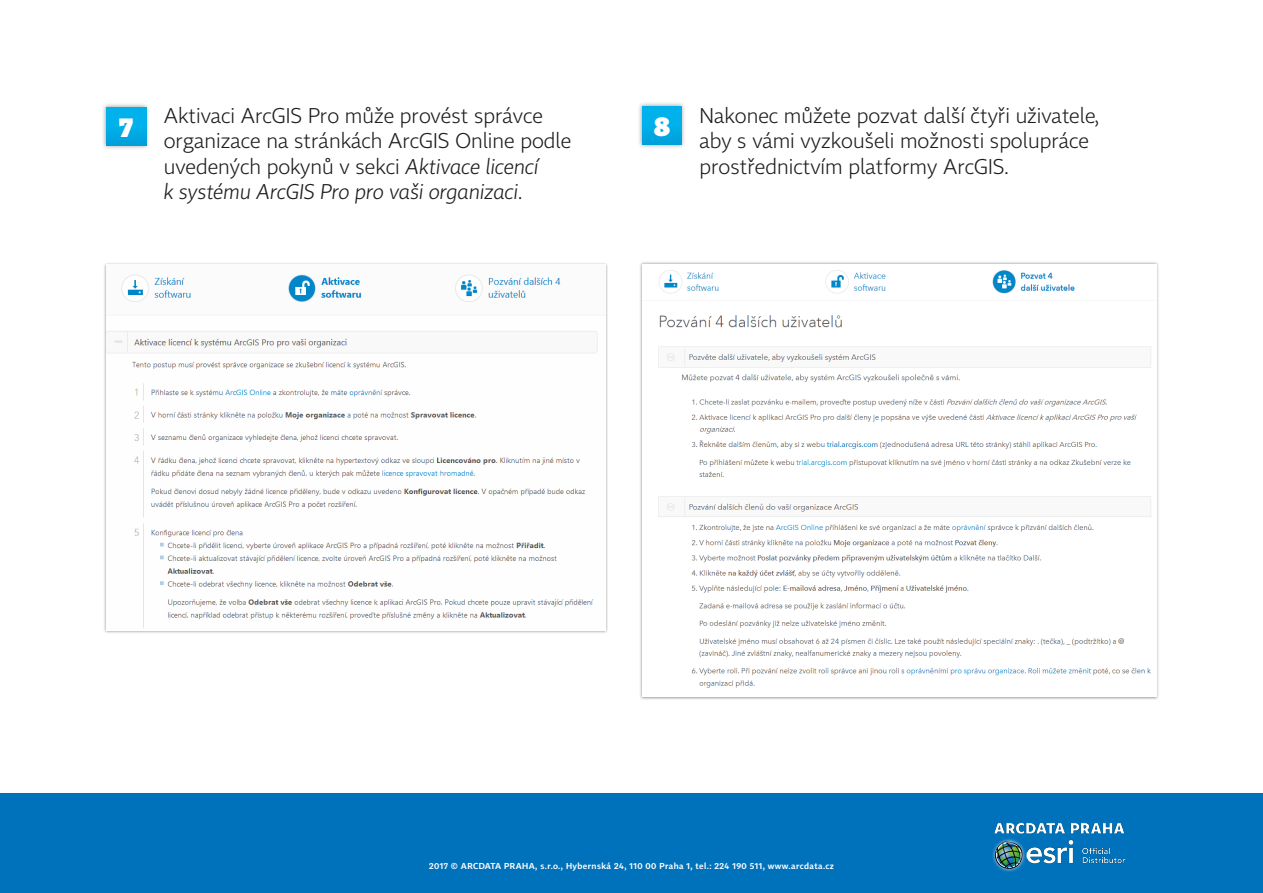
<style>
.page{position:relative;width:1263px;height:893px;background:#fff}
.page>*{position:absolute;margin:0;border:0;box-sizing:border-box;transform-origin:0 0}
.t1{font:900 27px "Tabac Sans";color:#fff}
.t2{font:300 21px/25.2px "Tabac Sans";color:#1d1d1b}
.t3{font:600 8.55px "Tabac Sans";letter-spacing:.05em;color:#fff}
.s1{font-style:italic}
</style>
<div class="page">
<div style="left:0;top:793px;width:1263px;height:100px;background:#0072bb"></div>
<div style="left:102px;top:102px;width:49px;height:48px;background:#1d1d1b;opacity:.41"></div>
<div style="left:106px;top:107px;width:40px;height:38px;background:linear-gradient(to right,#00ade7,#00ade7)"></div>
<div style="left:637px;top:102px;width:49px;height:47px;background:#1d1d1b;opacity:.41"></div>
<div style="left:642px;top:106px;width:40px;height:39px;background:linear-gradient(to right,#00ade7,#00ade7)"></div>
<div style="left:103px;top:262px;width:505px;height:372px;background:#1d1d1b;opacity:.49"></div>
<img style="left:106px;top:265px;width:499px;height:366px">
<div style="left:639px;top:262px;width:521px;height:438px;background:#1d1d1b;opacity:.49"></div>
<div style="left:642px;top:265px;width:515px;height:432px;background:#fff"></div>
<img style="left:658px;top:270px;width:493px;height:418px">
<img style="left:992px;top:822px;width:134px;height:50px">
<p class="t2" style="left:164px;top:103px;width:409px">Aktivaci ArcGIS Pro může provést správce organizace na stránkách ArcGIS Online podle uvedených pokynů v sekci <span class="s1">Aktivace licencí<br>k systému ArcGIS Pro pro vaši organizaci</span>.</p>
<p class="t2" style="left:699px;top:103px;width:401px">Nakonec můžete pozvat další čtyři uživatele, aby s vámi vyzkoušeli možnosti spolupráce prostřednictvím platformy ArcGIS.</p>
<p class="t1" style="left:119px;top:110px;width:16px">7</p>
<p class="t1" style="left:653px;top:109px;width:19px">8</p>
<p class="t3" style="left:429px;top:860px;width:406px">2017 © ARCDATA PRAHA, s.r.o., Hybernská 24, 110 00 Praha 1, tel.: 224 190 511, www.arcdata.cz</p>
</div>
